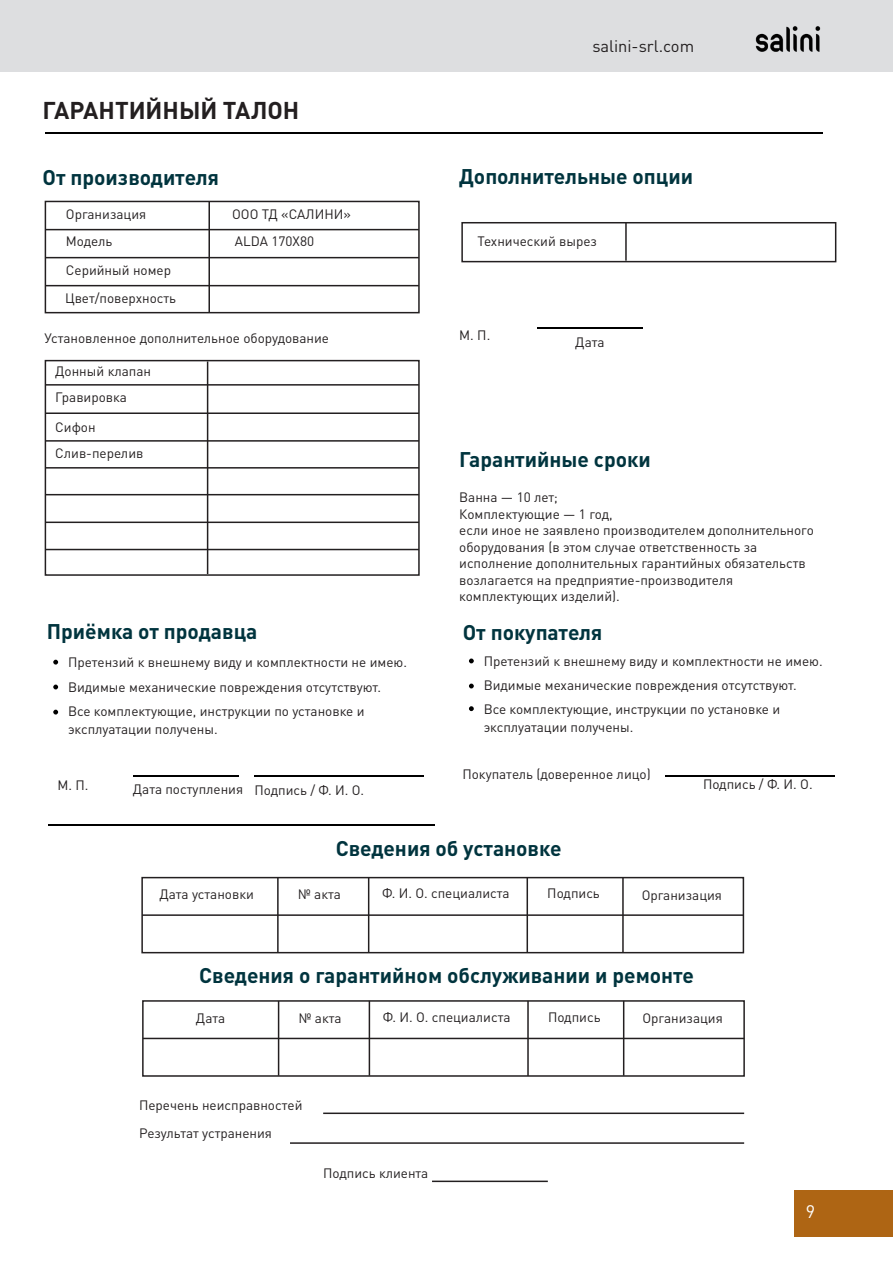
<style>
.page{position:relative;width:893px;height:1263px;background:#fff}
.page>*{position:absolute;margin:0;border:0;box-sizing:border-box;transform-origin:0 0}
.t1{font:700 24px "DIN Pro";color:#231f20}
.t2{font:700 21px "DIN Pro";color:#00343e}
.t3{font:18px "DIN Pro";color:#fff}
.t4{font:16.5px "DIN Pro";color:#231f20}
.t5{font:13.5px "DIN Pro";color:#231f20}
</style>
<div class="page">
<hr style="left:45px;top:132px;width:778px;height:2px;background:#000">
<div style="left:45px;top:201px;width:375px;height:112px;border:2px solid #231f20"></div>
<hr style="left:45px;top:229px;width:374px;height:1px;background:#231f20">
<hr style="left:45px;top:257px;width:374px;height:1px;background:#231f20">
<hr style="left:45px;top:285px;width:374px;height:1px;background:#231f20">
<hr style="left:208px;top:201px;width:2px;height:112px;background:#231f20">
<div style="left:45px;top:360px;width:375px;height:216px;border:2px solid #231f20"></div>
<hr style="left:45px;top:384px;width:374px;height:2px;background:#231f20">
<hr style="left:45px;top:412px;width:374px;height:2px;background:#231f20">
<hr style="left:45px;top:440px;width:374px;height:2px;background:#231f20">
<hr style="left:45px;top:467px;width:374px;height:2px;background:#231f20">
<hr style="left:45px;top:494px;width:374px;height:1px;background:#231f20">
<hr style="left:45px;top:522px;width:374px;height:1px;background:#231f20">
<hr style="left:45px;top:549px;width:374px;height:1px;background:#231f20">
<div style="left:141px;top:877px;width:603px;height:76px;border:2px solid #231f20"></div>
<hr style="left:142px;top:914px;width:601px;height:2px;background:#231f20">
<hr style="left:277px;top:878px;width:2px;height:74px;background:#231f20">
<hr style="left:368px;top:877px;width:1px;height:75px;background:#231f20">
<hr style="left:526px;top:877px;width:2px;height:75px;background:#231f20">
<hr style="left:622px;top:877px;width:2px;height:75px;background:#231f20">
<hr style="left:323px;top:1112px;width:421px;height:2px;background:#231f20">
<hr style="left:290px;top:1142px;width:454px;height:2px;background:#231f20">
<hr style="left:432px;top:1180px;width:116px;height:2px;background:#231f20">
<div style="left:142px;top:1000px;width:603px;height:77px;border:2px solid #231f20"></div>
<hr style="left:143px;top:1038px;width:601px;height:1px;background:#231f20">
<hr style="left:278px;top:1001px;width:1px;height:75px;background:#231f20">
<hr style="left:369px;top:1001px;width:1px;height:75px;background:#231f20">
<hr style="left:527px;top:1001px;width:2px;height:75px;background:#231f20">
<hr style="left:623px;top:1001px;width:1px;height:75px;background:#231f20">
<hr style="left:207px;top:361px;width:1px;height:213px;background:#231f20">
<div style="left:461px;top:222px;width:375px;height:40px;border:2px solid #231f20"></div>
<hr style="left:625px;top:223px;width:2px;height:38px;background:#231f20">
<hr style="left:537px;top:327px;width:106px;height:2px;background:#000">
<hr style="left:133px;top:775px;width:106px;height:2px;background:#000">
<hr style="left:254px;top:775px;width:170px;height:2px;background:#000">
<hr style="left:665px;top:775px;width:169px;height:1px;background:#000">
<svg style="left:53px;top:660px;width:5px;height:4px"></svg>
<svg style="left:53px;top:684px;width:5px;height:5px"></svg>
<svg style="left:53px;top:710px;width:5px;height:4px"></svg>
<svg style="left:469px;top:658px;width:5px;height:5px"></svg>
<svg style="left:469px;top:684px;width:5px;height:4px"></svg>
<svg style="left:469px;top:706px;width:5px;height:5px"></svg>
<hr style="left:49px;top:824px;width:386px;height:2px;background:#000">
<hr style="left:0;top:0;width:1px;height:72px;background:#dddee0">
<div style="left:1px;top:0;width:892px;height:72px;background:#dddee0"></div>
<img style="left:755px;top:26px;width:66px;height:26px">
<div style="left:794px;top:1191px;width:99px;height:46px;background:#ae6514"></div>
<p class="t1" style="left:43px;top:90px;width:258px">ГАРАНТИЙНЫЙ ТАЛОН</p>
<p class="t2" style="left:43px;top:160px;width:178px">От производителя</p>
<p class="t5" style="left:66px;top:204px;width:82px">Организация</p>
<p class="t5" style="left:66px;top:231px;width:48px">Модель</p>
<p class="t5" style="left:66px;top:259px;width:107px">Серийный номер</p>
<p class="t5" style="left:65px;top:288px;width:113px">Цвет/поверхность</p>
<p class="t5" style="left:232px;top:204px;width:120px">ООО ТД «САЛИНИ»</p>
<p class="t5" style="left:235px;top:231px;width:81px">ALDA 170X80</p>
<p class="t5" style="left:45px;top:327px;width:286px">Установленное дополнительное оборудование</p>
<p class="t5" style="left:55px;top:361px;width:97px">Донный клапан</p>
<p class="t5" style="left:55px;top:386px;width:73px">Гравировка</p>
<p class="t5" style="left:55px;top:416px;width:42px">Сифон</p>
<p class="t5" style="left:55px;top:443px;width:90px">Слив-перелив</p>
<p class="t2" style="left:47px;top:614px;width:212px">Приёмка от продавца</p>
<p class="t5" style="left:68px;top:651px;width:340px">Претензий к внешнему виду и комплектности не имею.</p>
<p class="t5" style="left:68px;top:677px;width:315px">Видимые механические повреждения отсутствуют.</p>
<p class="t5" style="left:68px;top:701px;width:298px">Все комплектующие, инструкции по установке и</p>
<p class="t5" style="left:68px;top:719px;width:151px">эксплуатации получены.</p>
<p class="t5" style="left:57px;top:774px;width:33px">М. П.</p>
<p class="t5" style="left:133px;top:779px;width:112px">Дата поступления</p>
<p class="t5" style="left:254px;top:780px;width:111px">Подпись / Ф. И. О.</p>
<p class="t4" style="left:592px;top:33px;width:103px">salini-srl.com</p>
<p class="t2" style="left:459px;top:159px;width:235px">Дополнительные опции</p>
<p class="t5" style="left:477px;top:231px;width:121px">Технический вырез</p>
<p class="t5" style="left:459px;top:324px;width:33px">М. П.</p>
<p class="t5" style="left:575px;top:331px;width:31px">Дата</p>
<p class="t2" style="left:459px;top:442px;width:193px">Гарантийные сроки</p>
<p class="t5" style="left:459px;top:486px;width:100px">Ванна — 10 лет;</p>
<p class="t5" style="left:459px;top:503px;width:155px">Комплектующие — 1 год,</p>
<p class="t5" style="left:459px;top:519px;width:356px">если иное не заявлено производителем дополнительного</p>
<p class="t5" style="left:459px;top:536px;width:300px">оборудования (в этом случае ответственность за</p>
<p class="t5" style="left:459px;top:552px;width:348px">исполнение дополнительных гарантийных обязательств</p>
<p class="t5" style="left:459px;top:569px;width:275px">возлагается на предприятие-производителя</p>
<p class="t5" style="left:459px;top:585px;width:162px">комплектующих изделий).</p>
<p class="t2" style="left:463px;top:615px;width:141px">От покупателя</p>
<p class="t5" style="left:484px;top:650px;width:340px">Претензий к внешнему виду и комплектности не имею.</p>
<p class="t5" style="left:484px;top:674px;width:315px">Видимые механические повреждения отсутствуют.</p>
<p class="t5" style="left:484px;top:698px;width:298px">Все комплектующие, инструкции по установке и</p>
<p class="t5" style="left:484px;top:716px;width:151px">эксплуатации получены.</p>
<p class="t5" style="left:462px;top:763px;width:190px">Покупатель (доверенное лицо)</p>
<p class="t5" style="left:703px;top:774px;width:111px">Подпись / Ф. И. О.</p>
<p class="t2" style="left:336px;top:831px;width:227px">Сведения об установке</p>
<p class="t5" style="left:159px;top:884px;width:96px">Дата установки</p>
<p class="t5" style="left:298px;top:884px;width:44px">№ акта</p>
<p class="t5" style="left:382px;top:883px;width:129px">Ф. И. О. специалиста</p>
<p class="t5" style="left:547px;top:883px;width:54px">Подпись</p>
<p class="t5" style="left:642px;top:884px;width:82px">Организация</p>
<p class="t2" style="left:199px;top:958px;width:496px">Сведения о гарантийном обслуживании и ремонте</p>
<p class="t5" style="left:196px;top:1007px;width:31px">Дата</p>
<p class="t5" style="left:299px;top:1007px;width:44px">№ акта</p>
<p class="t5" style="left:383px;top:1006px;width:129px">Ф. И. О. специалиста</p>
<p class="t5" style="left:548px;top:1006px;width:54px">Подпись</p>
<p class="t5" style="left:642px;top:1008px;width:82px">Организация</p>
<p class="t5" style="left:139px;top:1095px;width:165px">Перечень неисправностей</p>
<p class="t5" style="left:139px;top:1123px;width:135px">Результат устранения</p>
<p class="t5" style="left:323px;top:1163px;width:107px">Подпись клиента</p>
<p class="t3" style="left:806px;top:1197px;width:11px">9</p>
</div>
